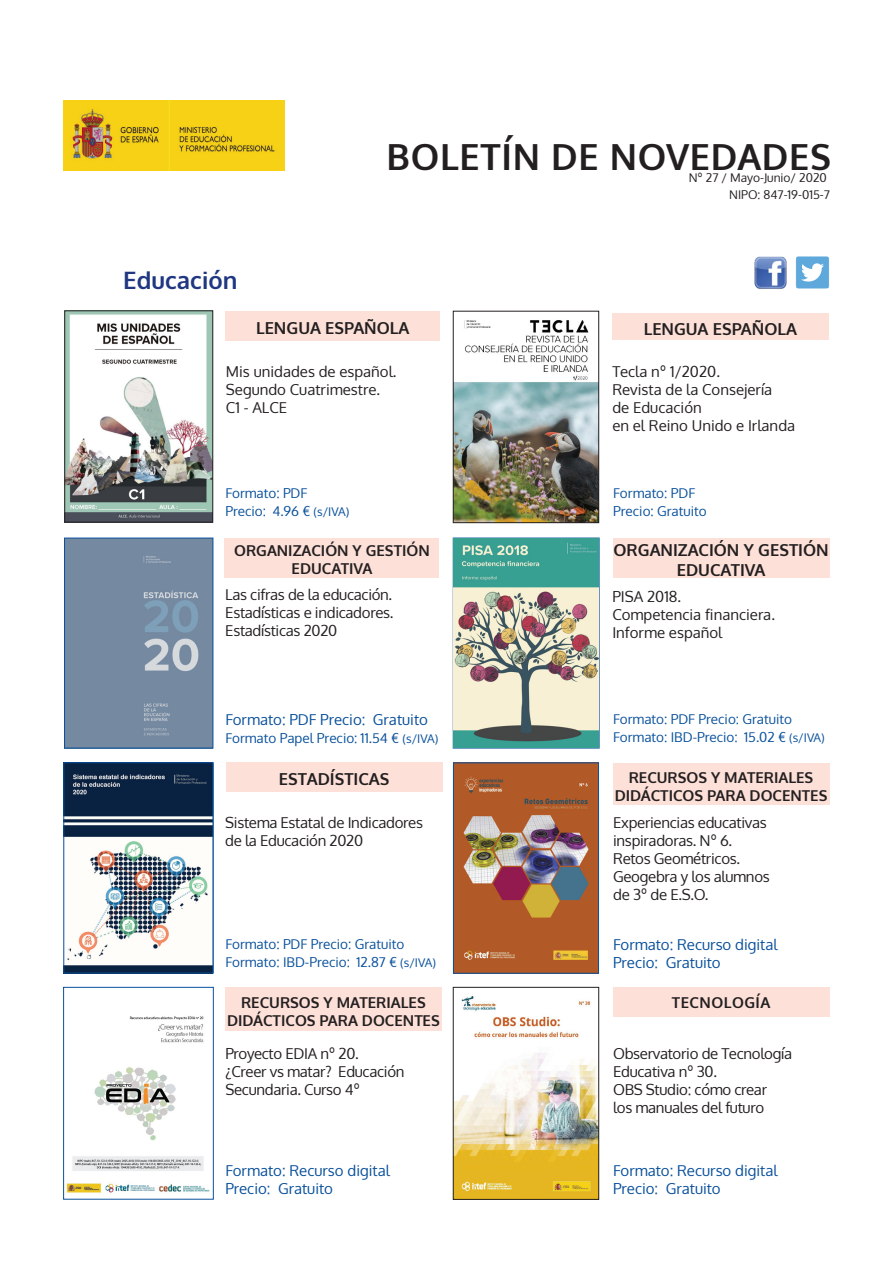
<style>
.page{position:relative;width:893px;height:1263px;background:#fff}
.page>*{position:absolute;margin:0;border:0;box-sizing:border-box;transform-origin:0 0}
.t1{font:700 36px "Oxygen";letter-spacing:.02em;color:#231f20}
.t2{font:700 24px "Oxygen";color:#203781}
.t3{font:700 16.5px "Oxygen";color:#231f20}
.t4{font:15px/18px "Oxygen";letter-spacing:-.02em;color:#231f20}
.t5{font:15px/18px "Oxygen";color:#231f20}
.t6{font:15px/18px "Oxygen";color:#09509b}
.t7{font:700 15px/18px "Oxygen";color:#231f20;text-align:center}
.t8{font:700 15px "Oxygen";letter-spacing:.03em;color:#231f20}
.t9{font:13.5px/18px "Oxygen";color:#09509b}
.t10{font:12px/16.8px "Oxygen";color:#231f20;text-align:right}
.s1{font-size:12px}
</style>
<div class="page">
<img style="left:795px;top:256px;width:34px;height:33px">
<img style="left:754px;top:256px;width:33px;height:33px">
<div style="left:612px;top:314px;width:216px;height:26px;background:#fde0d8"></div>
<img style="left:64px;top:101px;width:221px;height:69px">
<img style="left:67px;top:313px;width:144px;height:207px">
<div style="left:65px;top:311px;width:148px;height:211px;border:1px solid #231f20"></div>
<div style="left:225px;top:311px;width:215px;height:29px;background:#fde0d8"></div>
<img style="left:455px;top:320px;width:142px;height:201px">
<div style="left:453px;top:311px;width:146px;height:212px;border:1px solid #231f20"></div>
<img style="left:66px;top:540px;width:145px;height:206px">
<div style="left:64px;top:538px;width:149px;height:210px;border:1px solid #09509b"></div>
<div style="left:225px;top:538px;width:214px;height:39px;background:#fde0d8"></div>
<div style="left:613px;top:538px;width:216px;height:39px;background:#fde0d8"></div>
<div style="left:226px;top:762px;width:216px;height:30px;background:#fde0d8"></div>
<img style="left:66px;top:764px;width:145px;height:207px">
<div style="left:64px;top:762px;width:149px;height:211px;border:1px solid #09509b"></div>
<img style="left:455px;top:765px;width:142px;height:206px">
<div style="left:453px;top:763px;width:146px;height:210px;border:1px solid #09509b"></div>
<div style="left:613px;top:763px;width:216px;height:42px;background:#fde0d8"></div>
<img style="left:66px;top:1016px;width:144px;height:177px">
<div style="left:63px;top:987px;width:150px;height:212px;border:1px solid #09509b"></div>
<div style="left:225px;top:987px;width:216px;height:44px;background:#fde0d8"></div>
<div style="left:613px;top:987px;width:216px;height:30px;background:#fde0d8"></div>
<img style="left:455px;top:996px;width:142px;height:201px">
<div style="left:453px;top:987px;width:146px;height:212px;border:1px solid #231f20"></div>
<img style="left:453px;top:538px;width:146px;height:210px">
<h1 class="t1" style="left:387px;top:134px;width:446px">BOLETÍN DE NOVEDADES</h1>
<h2 class="t2" style="left:123px;top:266px;width:116px">EDUCACIÓN</h2>
<p class="t3" style="left:256px;top:318px;width:153px">LENGUA ESPAÑOLA</p>
<p class="t10" style="left:689px;top:170px;width:143px">Nº 27 / Mayo-Junio/ 2020<br>NIPO: 847-19-015-7</p>
<p class="t3" style="left:644px;top:319px;width:153px">LENGUA ESPAÑOLA</p>
<p class="t5" style="left:226px;top:362px;width:172px">Mis unidades de español.<br>Segundo Cuatrimestre.<br>C1 - ALCE</p>
<p class="t5" style="left:612px;top:362px;width:184px">Tecla nº 1/2020.<br>Revista de la Consejería<br>de Educación<br>en el Reino Unido e Irlanda</p>
<p class="t9" style="left:225px;top:484px;width:125px">Formato: PDF<br>Precio: 4.96 € <span class="s1">(s/IVA)</span></p>
<p class="t9" style="left:613px;top:484px;width:95px">Formato: PDF<br>Precio: Gratuito</p>
<p class="t7" style="left:234px;top:542px;width:197px">ORGANIZACIÓN Y GESTIÓN<br>EDUCATIVA</p>
<p class="t4" style="left:225px;top:586px;width:170px;text-align:justify">Las cifras de la educación.<br>Estadísticas e indicadores.<br>Estadísticas 2020</p>
<p class="t6" style="left:225px;top:711px;width:204px">Formato: PDF Precio: Gratuito</p>
<p class="t9" style="left:225px;top:729px;width:214px">Formato Papel Precio: 11.54 € <span class="s1">(s/IVA)</span></p>
<p class="t3" style="left:279px;top:769px;width:112px">ESTADÍSTICAS</p>
<p class="t4" style="left:225px;top:814px;width:199px">Sistema Estatal de Indicadores de la Educación 2020</p>
<p class="t3" style="left:614px;top:540px;width:96px">ORGANIZACIÓN</p>
<p class="t3" style="left:744px;top:540px;width:47px">Y GESTIÓN</p>
<p class="t3" style="left:677px;top:560px;width:22px">EDUC</p>
<p class="t3" style="left:720px;top:560px;width:47px">ATIVA</p>
<p class="t5" style="left:612px;top:588px;width:164px">PISA 2018.<br>Competencia financiera.<br>Informe español</p>
<p class="t9" style="left:613px;top:710px;width:213px">Formato: PDF Precio: Gratuito<br>Formato: IBD-Precio: 15.02 € <span class="s1">(s/IVA)</span></p>
<p class="t7" style="left:615px;top:769px;width:214px">RECURSOS Y MATERIALES<br>DIDÁCTICOS PARA DOCENTES</p>
<p class="t4" style="left:613px;top:814px;width:158px">Experiencias educativas inspiradoras. Nº 6.<br>Retos Geométricos.<br>Geogebra y los alumnos de 3º de E.S.O.</p>
<p class="t9" style="left:225px;top:935px;width:212px">Formato: PDF Precio: Gratuito<br>Formato: IBD-Precio: 12.87 € <span class="s1">(s/IVA)</span></p>
<p class="t6" style="left:613px;top:936px;width:166px">Formato: Recurso digital<br>Precio: Gratuito</p>
<p class="t7" style="left:227px;top:994px;width:214px">RECURSOS Y MATERIALES<br>DIDÁCTICOS PARA DOCENTES</p>
<p class="t4" style="left:225px;top:1045px;width:181px">Proyecto EDIA nº 20.<br>¿Creer vs matar? Educación<br>Secundaria. Curso 4º</p>
<p class="t6" style="left:225px;top:1162px;width:166px">Formato: Recurso digital<br>Precio: Gratuito</p>
<p class="t8" style="left:672px;top:993px;width:98px">TECNOLOGÍA</p>
<p class="t4" style="left:613px;top:1045px;width:180px">Observatorio de Tecnología<br>Educativa nº 30.<br>OBS Studio: cómo crear<br>los manuales del futuro</p>
<p class="t6" style="left:613px;top:1162px;width:166px">Formato: Recurso digital<br>Precio: Gratuito</p>
</div>
